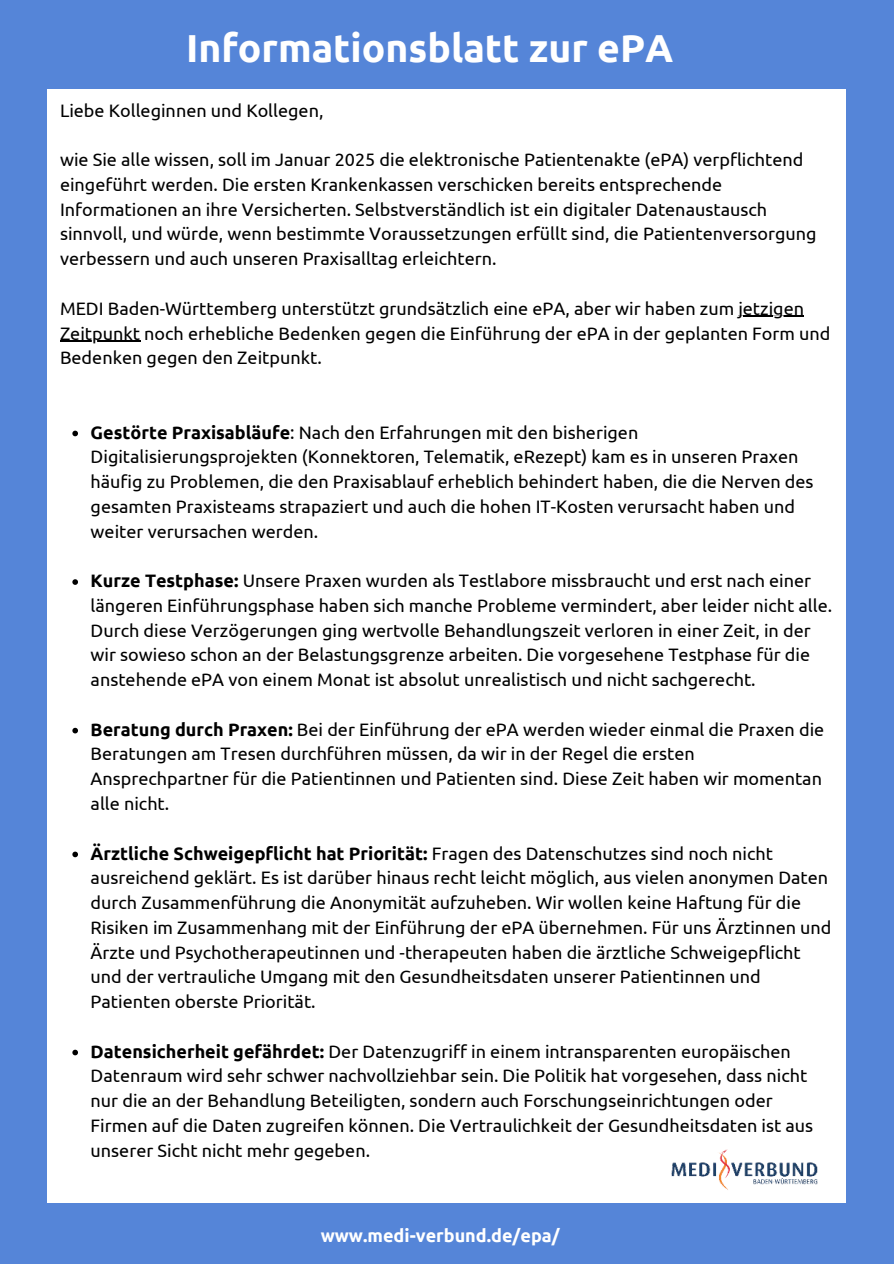
<style>
.page{position:relative;width:894px;height:1264px;background:#fff}
.page>*{position:absolute;margin:0;border:0;box-sizing:border-box;transform-origin:0 0}
.t1{font:700 39px "Ubuntu";color:#fff}
.t2{font:18px/24.8px "Ubuntu";color:#000}
.t3{font:700 18px "Ubuntu";color:#fff}
.s1{font-weight:700}
</style>
<div class="page">
<div style="left:0;top:0;width:893px;height:1263px;background:#5585d8"></div>
<div style="left:47px;top:89px;width:799px;height:1113px;background:#fff"></div>
<hr style="left:738px;top:316px;width:65px;height:1px;background:#000">
<hr style="left:60px;top:340px;width:80px;height:2px;background:#000">
<svg style="left:72px;top:430px;width:6px;height:6px"></svg>
<svg style="left:72px;top:579px;width:6px;height:6px"></svg>
<svg style="left:72px;top:727px;width:6px;height:6px"></svg>
<svg style="left:72px;top:851px;width:6px;height:6px"></svg>
<svg style="left:72px;top:1049px;width:6px;height:6px"></svg>
<img style="left:671px;top:1149px;width:147px;height:41px">
<h1 class="t1" style="left:186px;top:25px;width:488px">Informationsblatt zur ePA</h1>
<p class="t2" style="left:60px;top:97px;width:265px">Liebe Kolleginnen und Kollegen,</p>
<p class="t2" style="left:60px;top:147px;width:757px">wie Sie alle wissen, soll im Januar 2025 die elektronische Patientenakte (ePA) verpflichtend eingeführt werden. Die ersten Krankenkassen verschicken bereits entsprechende Informationen an ihre Versicherten. Selbstverständlich ist ein digitaler Datenaustausch sinnvoll, und würde, wenn bestimmte Voraussetzungen erfüllt sind, die Patientenversorgung verbessern und auch unseren Praxisalltag erleichtern.</p>
<p class="t2" style="left:60px;top:295px;width:771px">MEDI Baden-Württemberg unterstützt grundsätzlich eine ePA, aber wir haben zum jetzigen<br>Zeitpunkt noch erhebliche Bedenken gegen die Einführung der ePA in der geplanten Form und<br>Bedenken gegen den Zeitpunkt.</p>
<p class="t2" style="left:91px;top:419px;width:724px"><span class="s1">Gestörte Praxisabläufe</span>: Nach den Erfahrungen mit den bisherigen Digitalisierungsprojekten (Konnektoren, Telematik, eRezept) kam es in unseren Praxen häufig zu Problemen, die den Praxisablauf erheblich behindert haben, die die Nerven des gesamten Praxisteams strapaziert und auch die hohen IT-Kosten verursacht haben und weiter verursachen werden.</p>
<p class="t2" style="left:91px;top:567px;width:742px"><span class="s1">Kurze Testphase:</span> Unsere Praxen wurden als Testlabore missbraucht und erst nach einer längeren Einführungsphase haben sich manche Probleme vermindert, aber leider nicht alle.<br>Durch diese Verzögerungen ging wertvolle Behandlungszeit verloren in einer Zeit, in der wir sowieso schon an der Belastungsgrenze arbeiten. Die vorgesehene Testphase für die anstehende ePA von einem Monat ist absolut unrealistisch und nicht sachgerecht.</p>
<p class="t2" style="left:91px;top:716px;width:735px"><span class="s1">Beratung durch Praxen:</span> Bei der Einführung der ePA werden wieder einmal die Praxen die Beratungen am Tresen durchführen müssen, da wir in der Regel die ersten Ansprechpartner für die Patientinnen und Patienten sind. Diese Zeit haben wir momentan alle nicht.</p>
<p class="t2" style="left:91px;top:840px;width:742px"><span class="s1">Ärztliche Schweigepflicht hat Priorität:</span> Fragen des Datenschutzes sind noch nicht ausreichend geklärt. Es ist darüber hinaus recht leicht möglich, aus vielen anonymen Daten durch Zusammenführung die Anonymität aufzuheben. Wir wollen keine Haftung für die Risiken im Zusammenhang mit der Einführung der ePA übernehmen. Für uns Ärztinnen und Ärzte und Psychotherapeutinnen und -therapeuten haben die ärztliche Schweigepflicht und der vertrauliche Umgang mit den Gesundheitsdaten unserer Patientinnen und Patienten oberste Priorität.</p>
<p class="t2" style="left:91px;top:1038px;width:724px"><span class="s1">Datensicherheit gefährdet:</span> Der Datenzugriff in einem intransparenten europäischen Datenraum wird sehr schwer nachvollziehbar sein. Die Politik hat vorgesehen, dass nicht nur die an der Behandlung Beteiligten, sondern auch Forschungseinrichtungen oder Firmen auf die Daten zugreifen können. Die Vertraulichkeit der Gesundheitsdaten ist aus unserer Sicht nicht mehr gegeben.</p>
<p class="t3" style="left:320px;top:1224px;width:240px">www.medi-verbund.de/epa/</p>
</div>
